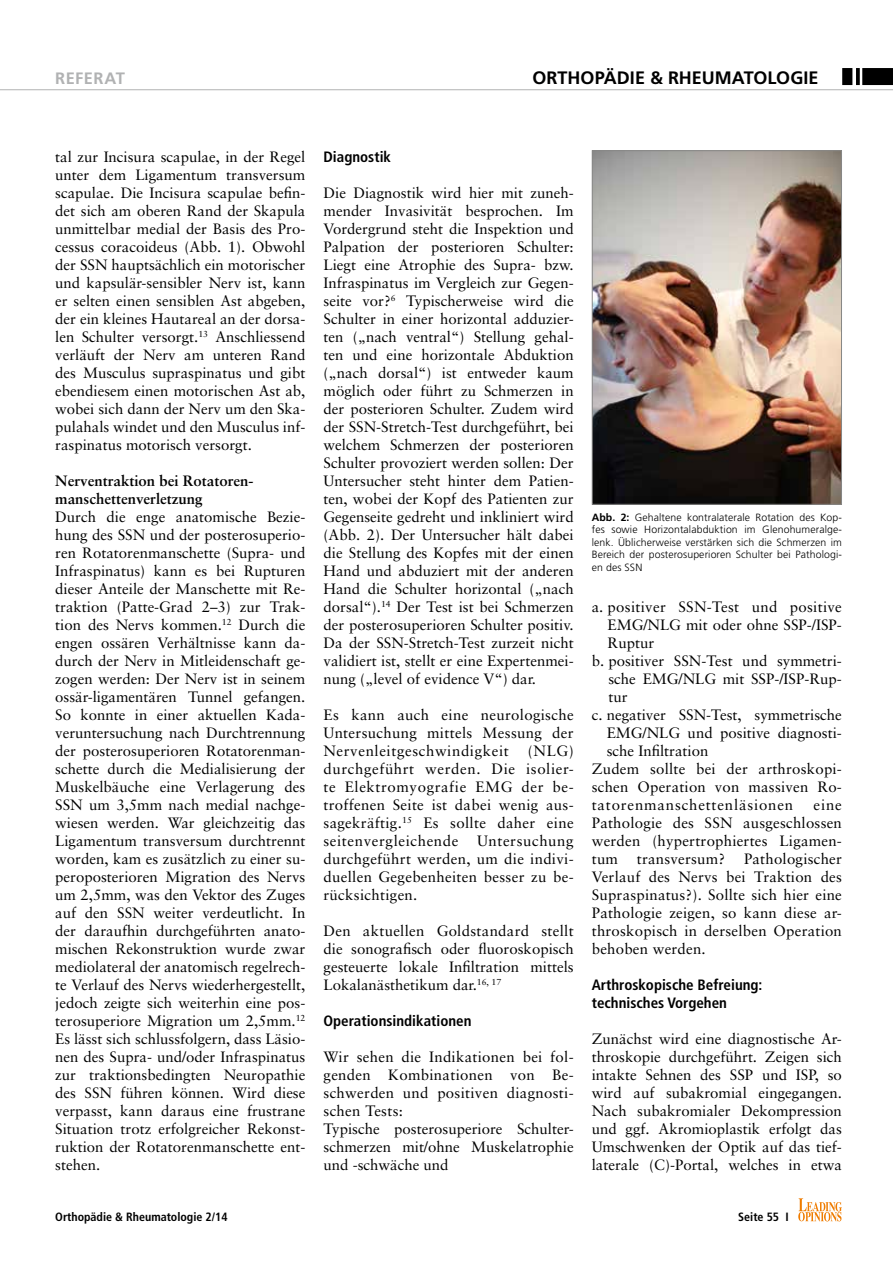
<style>
.page{position:relative;width:893px;height:1263px;background:#fff}
.page>*{position:absolute;margin:0;border:0;box-sizing:border-box;transform-origin:0 0}
.t1{font:700 18px "Frutiger LT Std";color:#000}
.t2{font:700 16.5px "Frutiger LT Std";letter-spacing:.02em;color:#b1b2b3}
.t3{font:15px/18px "Sabon";color:#000;text-align:justify}
.t4{font:15px/18px "Sabon";letter-spacing:.02em;color:#000}
.t5{font:700 condensed 15px/18px "Frutiger LT Std";color:#000}
.t6{font:700 15px/18px "Sabon";color:#000}
.t7{font:15px "Sabon";letter-spacing:.055em;color:#000}
.t8{font:700 condensed 12px "Frutiger LT Std";color:#000}
.t9{font:300 10.5px/12.6px "Frutiger LT Std";letter-spacing:.01em;color:#000;text-align:justify}
.s1{font-weight:700}
</style>
<div class="page">
<svg style="left:798px;top:1198px;width:44px;height:23px"></svg>
<hr style="left:0;top:89px;width:893px;height:1px;background:#b1b2b3">
<svg style="left:842px;top:68px;width:51px;height:17px"></svg>
<img style="left:594px;top:152px;width:246px;height:351px">
<div style="left:592px;top:150px;width:250px;height:355px;border:1px solid #878786"></div>
<p class="t2" style="left:55px;top:68px;width:71px">REFERAT</p>
<p class="t1" style="left:532px;top:67px;width:288px">ORTHOPÄDIE &amp; RHEUMATOLOGIE</p>
<p class="t3" style="left:55px;top:148px;width:252px">tal zur Incisura scapulae, in der Regel unter dem Ligamentum transversum scapulae. Die Incisura scapulae befin&shy;det sich am oberen Rand der Skapula unmittelbar medial der Basis des Pro&shy;cessus coracoideus (Abb. 1). Obwohl der SSN hauptsächlich ein motorischer und kapsulär-sensibler Nerv ist, kann er selten einen sensiblen Ast abgeben, der ein kleines Hautareal an der dorsa&shy;len Schulter versorgt.<sup>13</sup> Anschliessend verläuft der Nerv am unteren Rand des Musculus supraspinatus und gibt ebendiesem einen motorischen Ast ab, wobei sich dann der Nerv um den Ska&shy;pulahals windet und den Musculus inf&shy;raspinatus motorisch versorgt.</p>
<p class="t6" style="left:55px;top:471px;width:199px">Nerventraktion bei Rotatoren&shy;manschettenverletzung</p>
<p class="t3" style="left:55px;top:508px;width:252px">Durch die enge anatomische Bezie&shy;hung des SSN und der posterosuperio&shy;ren Rotatorenmanschette (Supra- und Infraspinatus) kann es bei Rupturen dieser Anteile der Manschette mit Re&shy;traktion (Patte-Grad 2–3) zur Trak&shy;tion des Nervs kommen.<sup>12</sup> Durch die engen ossären Verhältnisse kann da&shy;durch der Nerv in Mitleidenschaft ge&shy;zogen werden: Der Nerv ist in seinem ossär-ligamentären Tunnel gefangen.<br>So konnte in einer aktuellen Kada&shy;veruntersuchung nach Durchtrennung der posterosuperioren Rotatorenman&shy;schette durch die Medialisierung der Muskelbäuche eine Verlagerung des SSN um 3,5mm nach medial nachge&shy;wiesen werden. War gleichzeitig das Ligamentum transversum durchtrennt worden, kam es zusätzlich zu einer su&shy;peroposterioren Migration des Nervs um 2,5mm, was den Vektor des Zuges auf den SSN weiter verdeutlicht. In der daraufhin durchgeführten anato&shy;mischen Rekonstruktion wurde zwar mediolateral der anatomisch regelrech&shy;te Verlauf des Nervs wiederhergestellt, jedoch zeigte sich weiterhin eine pos&shy;terosuperiore Migration um 2,5mm.<sup>12<br></sup>Es lässt sich schlussfolgern, dass Läsio&shy;nen des Supra- und/oder Infraspinatus zur traktionsbedingten Neuropathie des SSN führen können. Wird diese verpasst, kann daraus eine frustrane Situation trotz erfolgreicher Rekonst&shy;ruktion der Rotatorenmanschette ent&shy;stehen.</p>
<p class="t5" style="left:324px;top:148px;width:69px">Diagnostik</p>
<p class="t3" style="left:324px;top:184px;width:252px">Die Diagnostik wird hier mit zuneh&shy;mender Invasivität besprochen. Im Vordergrund steht die Inspektion und Palpation der posterioren Schulter:<br>Liegt eine Atrophie des Supra- bzw.<br>Infraspinatus im Vergleich zur Gegen&shy;seite vor?<sup>6</sup> Typischerweise wird die Schulter in einer horizontal adduzier&shy;ten („nach ventral“) Stellung gehal&shy;ten und eine horizontale Abduktion („nach dorsal“) ist entweder kaum möglich oder führt zu Schmerzen in der posterioren Schulter. Zudem wird der SSN-Stretch-Test durchgeführt, bei welchem Schmerzen der posterioren Schulter provoziert werden sollen: Der Untersucher steht hinter dem Patien&shy;ten, wobei der Kopf des Patienten zur Gegenseite gedreht und inkliniert wird (Abb. 2). Der Untersucher hält dabei die Stellung des Kopfes mit der einen Hand und abduziert mit der anderen Hand die Schulter horizontal („nach dorsal“).<sup>14</sup> Der Test ist bei Schmerzen der posterosuperioren Schulter positiv.<br>Da der SSN-Stretch-Test zurzeit nicht validiert ist, stellt er eine Expertenmei&shy;nung („level of evidence V“) dar.</p>
<p class="t3" style="left:324px;top:706px;width:252px">Es kann auch eine neurologische Untersuchung mittels Messung der Nervenleitgeschwindigkeit</p>
<p class="t3" style="left:323px;top:742px;width:252px;text-indent:204px">(NLG) durchgeführt werden. Die isolier&shy;te Elektromyografie EMG der be&shy;troffenen Seite ist dabei wenig aus&shy;sagekräftig.<sup>15</sup> Es sollte daher eine seitenvergleichende Untersuchung durchgeführt werden, um die indivi&shy;duellen Gegebenheiten besser zu be&shy;rücksichtigen.</p>
<p class="t3" style="left:323px;top:922px;width:252px">Den aktuellen Goldstandard stellt die sonografisch oder fluoroskopisch gesteuerte lokale Infiltration mittels Lokalanästhetikum dar.<sup>16,</sup> <sup>17</sup></p>
<p class="t5" style="left:324px;top:1012px;width:149px">Operationsindikationen</p>
<p class="t4" style="left:324px;top:1048px;width:252px">Wir sehen die Indikationen bei fol&shy;genden Kombinationen von Be&shy;schwerden und positiven diagnosti&shy;schen Tests:<br>Typische posterosuperiore Schulter&shy;schmerzen mit/ohne Muskelatrophie und -schwäche und</p>
<p class="t9" style="left:592px;top:511px;width:252px"><span class="s1">ABB. 2:</span> Gehaltene kontralaterale Rotation des Kop&shy;fes sowie Horizontalabduktion im Glenohumeralge&shy;lenk. Üblicherweise verstärken sich die Schmerzen im Bereich der posterosuperioren Schulter bei Pathologi&shy;en des SSN</p>
<p class="t4" style="left:592px;top:598px;width:252px">a. positiver SSN-Test und positive</p>
<p class="t3" style="left:608px;top:616px;width:236px">EMG/NLG mit oder ohne SSP-/ISP-</p>
<p class="t3" style="left:608px;top:634px;width:48px">Ruptur</p>
<p class="t3" style="left:592px;top:652px;width:252px">b. positiver SSN-Test und symmetri-</p>
<p class="t3" style="left:608px;top:670px;width:235px">sche EMG/NLG mit SSP-/ISP-Rup-</p>
<p class="t3" style="left:608px;top:688px;width:21px">tur</p>
<p class="t3" style="left:592px;top:706px;width:252px">c. negativer SSN-Test, symmetrische</p>
<p class="t3" style="left:607px;top:724px;width:237px">EMG/NLG und positive diagnosti-</p>
<p class="t3" style="left:607px;top:742px;width:103px">sche Infiltration</p>
<p class="t3" style="left:592px;top:760px;width:252px">Zudem sollte bei der arthroskopi-</p>
<p class="t3" style="left:592px;top:778px;width:252px">schen Operation von massiven Ro-</p>
<p class="t7" style="left:592px;top:796px;width:203px">tatorenmanschettenläsionen</p>
<p class="t3" style="left:592px;top:796px;width:252px;text-indent:222px">eine Pathologie des SSN ausgeschlossen werden (hypertrophiertes Ligamen&shy;tum</p>
<p class="t3" style="left:592px;top:850px;width:252px;text-indent:152px">Pathologischer Verlauf des Nervs bei Traktion des Supraspinatus?). Sollte sich hier eine Pathologie zeigen, so kann diese ar&shy;throskopisch in derselben Operation behoben werden.</p>
<p class="t5" style="left:592px;top:976px;width:172px">Arthroskopische Befreiung: technisches Vorgehen</p>
<p class="t3" style="left:592px;top:1030px;width:252px">Zunächst wird eine diagnostische Ar&shy;throskopie durchgeführt. Zeigen sich intakte Sehnen des SSP und ISP, so wird auf subakromial eingegangen.<br>Nach subakromialer Dekompression und ggf. Akromioplastik erfolgt das Umschwenken der Optik auf das tief&shy;laterale (C)-Portal, welches in etwa</p>
<p class="t3" style="left:637px;top:850px;width:90px">transversum?</p>
<p class="t8" style="left:55px;top:1210px;width:174px">Orthopädie &amp; Rheumatologie 2/14</p>
<p class="t8" style="left:738px;top:1210px;width:52px">Seite 55 I</p>
</div>
